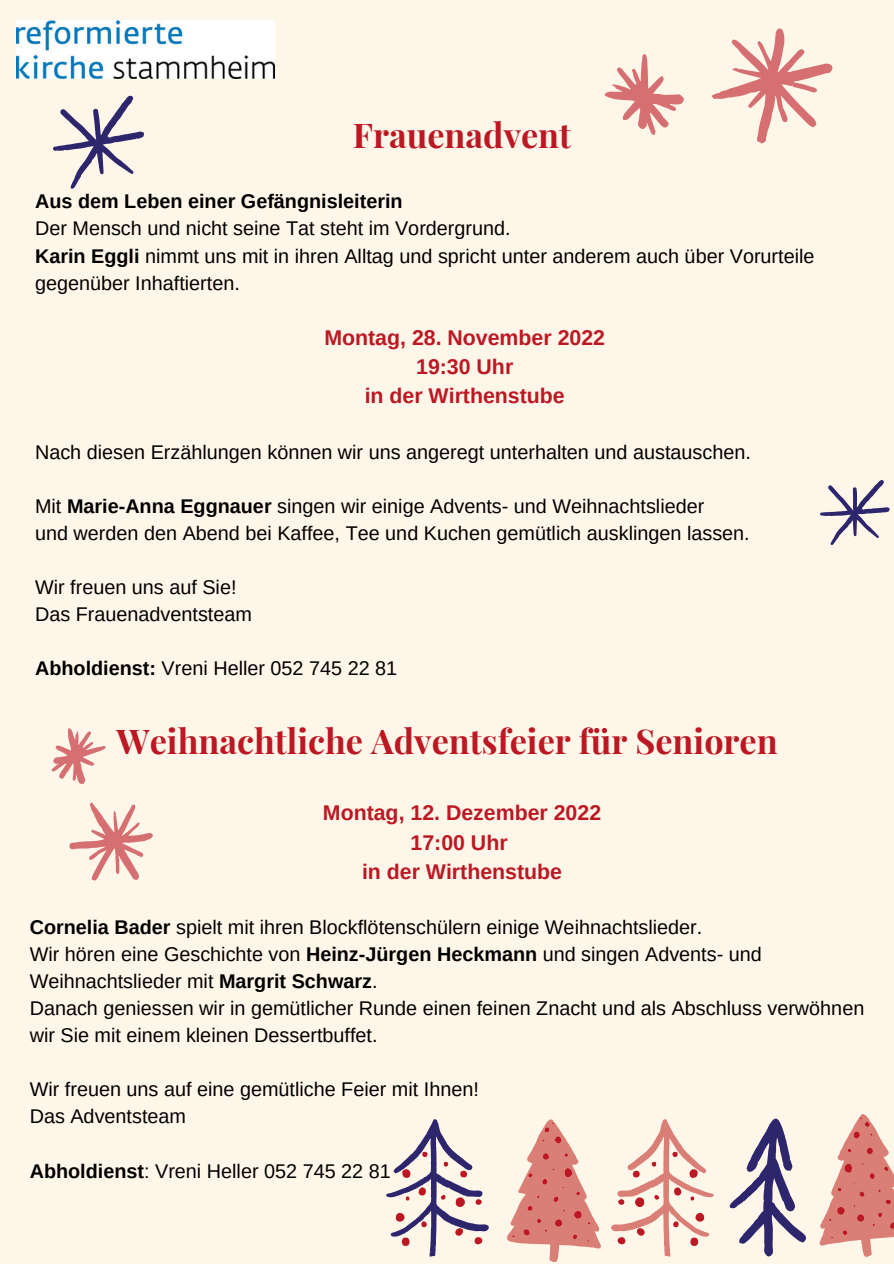
<style>
.page{position:relative;width:894px;height:1264px;background:#fff}
.page>*{position:absolute;margin:0;border:0;box-sizing:border-box;transform-origin:0 0}
.t1{font:700 34.2px "Playfair Display";color:#bc1823}
.t2{font:700 21.3px/29.2px "Arimo";color:#bc1823;text-align:center}
.t3{font:19.8px/27px "Arimo";color:#000}
.t4{font:700 19.8px "Arimo";color:#000}
.s1{font-weight:700}
</style>
<div class="page">
<div style="left:0;top:0;width:893px;height:1263px;background:#fff6ea"></div>
<svg style="left:386px;top:1119px;width:103px;height:137px"></svg>
<svg style="left:729px;top:1118px;width:76px;height:138px"></svg>
<svg style="left:507px;top:1119px;width:94px;height:143px"></svg>
<svg style="left:611px;top:1119px;width:102px;height:137px"></svg>
<svg style="left:819px;top:1114px;width:74px;height:143px"></svg>
<svg style="left:51px;top:728px;width:102px;height:153px"></svg>
<svg style="left:820px;top:480px;width:69px;height:65px"></svg>
<svg style="left:53px;top:95px;width:91px;height:94px"></svg>
<svg style="left:604px;top:28px;width:229px;height:116px"></svg>
<img style="left:16px;top:20px;width:258px;height:59px">
<h1 class="t1" style="left:353px;top:111px;width:220px">Frauenadvent</h1>
<p class="t4" style="left:35px;top:190px;width:369px">Aus dem Leben einer Gefängnisleiterin</p>
<p class="t3" style="left:35px;top:215px;width:780px">Der Mensch und nicht seine Tat steht im Vordergrund.<br><span class="s1">Karin Eggli</span> nimmt uns mit in ihren Alltag und spricht unter anderem auch über Vorurteile gegenüber Inhaftierten.</p>
<p class="t2" style="left:324px;top:323px;width:282px">Montag, 28. November 2022<br>19:30 Uhr<br>in der Wirthenstube</p>
<p class="t3" style="left:35px;top:438px;width:717px">Nach diesen Erzählungen können wir uns angeregt unterhalten und austauschen.</p>
<p class="t3" style="left:35px;top:492px;width:716px">Mit <span class="s1">Marie-Anna Eggnauer</span> singen wir einige Advents- und Weihnachtslieder<br>und werden den Abend bei Kaffee, Tee und Kuchen gemütlich ausklingen lassen.</p>
<p class="t3" style="left:35px;top:573px;width:218px">Wir freuen uns auf Sie!<br>Das Frauenadventsteam</p>
<p class="t3" style="left:35px;top:654px;width:363px"><span class="s1">Abholdienst:</span> Vreni Heller 052 745 22 81</p>
<h1 class="t1" style="left:117px;top:716px;width:662px">Weihnachtliche Adventsfeier für Senioren</h1>
<p class="t2" style="left:323px;top:798px;width:280px">Montag, 12. Dezember 2022<br>17:00 Uhr<br>in der Wirthenstube</p>
<p class="t3" style="left:30px;top:913px;width:835px"><span class="s1">Cornelia Bader</span> spielt mit ihren Blockflötenschülern einige Weihnachtslieder.<br>Wir hören eine Geschichte von <span class="s1">Heinz-Jürgen Heckmann</span> und singen Advents- und Weihnachtslieder mit <span class="s1">Margrit Schwarz</span>.<br>Danach geniessen wir in gemütlicher Runde einen feinen Znacht und als Abschluss verwöhnen wir Sie mit einem kleinen Dessertbuffet.</p>
<p class="t3" style="left:30px;top:1075px;width:450px">Wir freuen uns auf eine gemütliche Feier mit Ihnen!<br>Das Adventsteam</p>
<p class="t3" style="left:30px;top:1157px;width:362px"><span class="s1">Abholdienst</span>: Vreni Heller 052 745 22 81</p>
</div>
